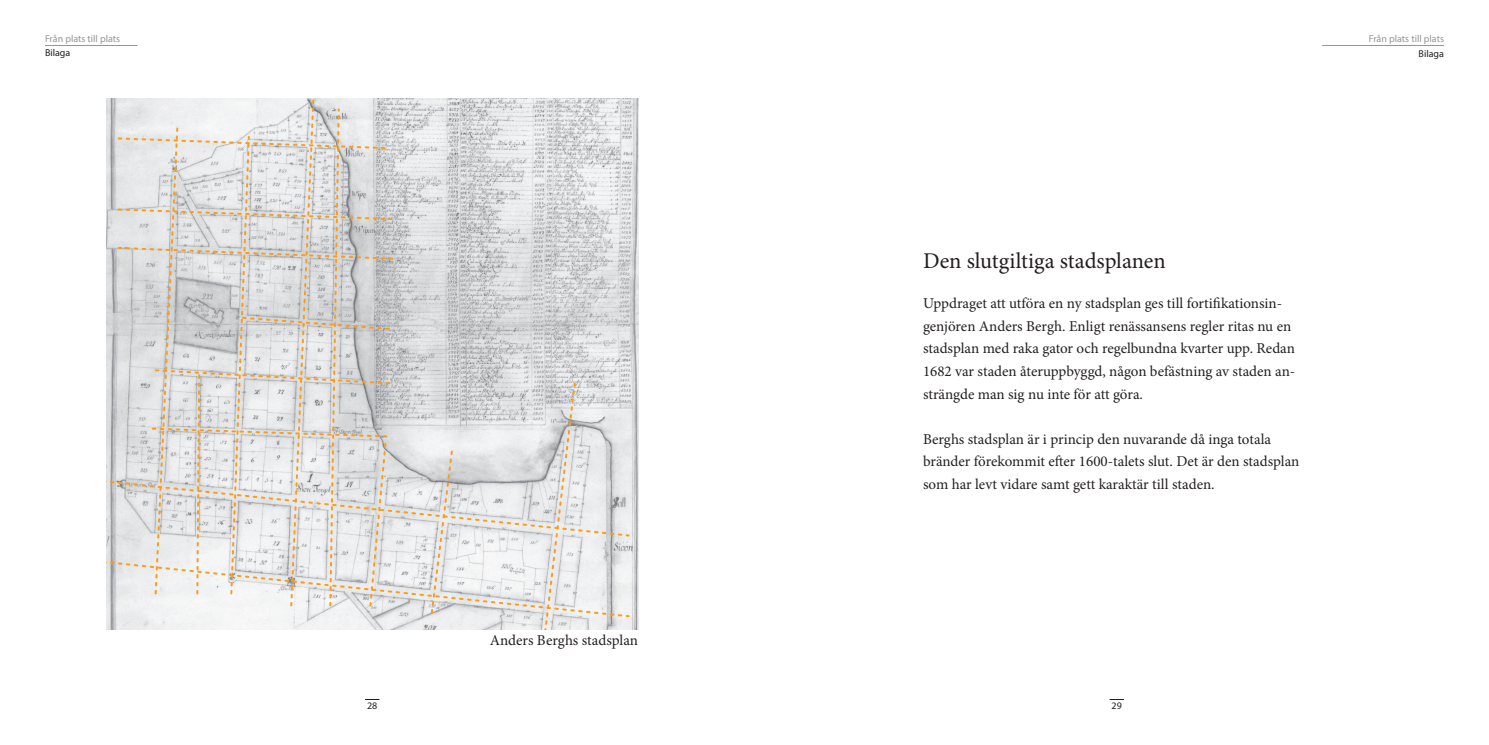
<style>
.page{position:relative;width:1489px;height:745px;background:#fff}
.page>*{position:absolute;margin:0;border:0;box-sizing:border-box;transform-origin:0 0}
.t1{font:22.5px "Minion Pro";color:#231f20}
.t2{font:15px/22.5px "Minion Pro";color:#231f20}
.t3{font:10px "Myriad Pro";color:#939598}
.t4{font:10px "Myriad Pro";color:#231f20}
</style>
<div class="page">
<svg style="left:106px;top:99px;width:525px;height:530px;background:#dcdbda"></svg>
<hr style="left:45px;top:45px;width:92px;height:1px;background:#939598">
<hr style="left:1322px;top:45px;width:121px;height:1px;background:#939598">
<p class="t3" style="left:45px;top:32px;width:77px">Från plats till plats</p>
<p class="t4" style="left:45px;top:47px;width:27px">Bilaga</p>
<p class="t3" style="left:1368px;top:32px;width:77px">Från plats till plats</p>
<p class="t4" style="left:1418px;top:47px;width:27px">Bilaga</p>
<p class="t2" style="left:490px;top:628px;width:150px">Anders Berghs stadsplan</p>
<h1 class="t1" style="left:922px;top:245px;width:244px">Den slutgiltiga stadsplanen</h1>
<p class="t2" style="left:922px;top:292px;width:374px">Uppdraget att utföra en ny stadsplan ges till fortifikationsin&shy;genjören Anders Bergh. Enligt renässansens regler ritas nu en stadsplan med raka gator och regelbundna kvarter upp. Redan 1682 var staden återuppbyggd, någon befästning av staden an&shy;strängde man sig nu inte för att göra.</p>
<p class="t2" style="left:922px;top:427px;width:378px">Berghs stadsplan är i princip den nuvarande då inga totala bränder förekommit efter 1600-talets slut. Det är den stadsplan som har levt vidare samt gett karaktär till staden.</p>
<p class="t4" style="left:367px;top:699px;width:12px">28</p>
<p class="t4" style="left:1111px;top:699px;width:12px">29</p>
</div>
